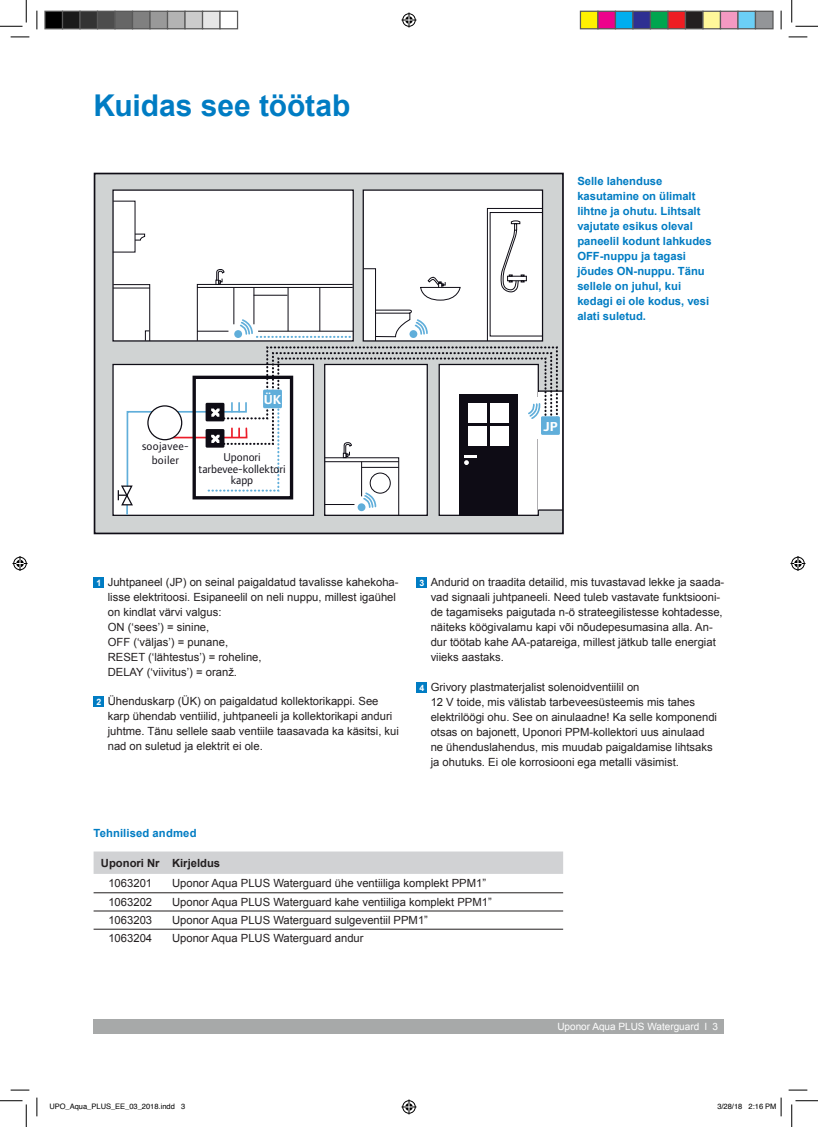
<style>
.page{position:relative;width:818px;height:1127px;background:#fff}
.page>*{position:absolute;margin:0;border:0;box-sizing:border-box;transform-origin:0 0}
.t1{font:700 30px "Arial";letter-spacing:-.005em;color:#007cc3}
.t2{font:700 13.38px "Foundry Form Sans";color:#fff}
.t3{font:11.75px/11.8px "Foundry Form Sans";color:#0e0c15;text-align:center}
.t4{font:11.75px/14.1px "Foundry Form Sans";letter-spacing:.025em;color:#0e0c15;text-align:center}
.t5{font:11.25px/15px "Arial";color:#231f20}
.t6{font:700 11.25px/15px "Arial";color:#007cc3}
.t7{font:700 11.25px "Arial";color:#231f20}
.t8{font:10px "Arial";color:#fff}
.t9{font:7.5px "Helvetica";color:#000}
.s1{font-weight:700;font-size:8.75px;color:#fff}
</style>
<div class="page">
<div style="left:94px;top:1018px;width:630px;height:15px;background:#a7a9a9"></div>
<div style="left:94px;top:851px;width:469px;height:22px;background:#d1d2d4"></div>
<hr style="left:94px;top:892px;width:78px;height:1px;background:#231f20">
<hr style="left:172px;top:892px;width:391px;height:1px;background:#231f20">
<hr style="left:94px;top:910px;width:78px;height:1px;background:#231f20">
<hr style="left:172px;top:910px;width:391px;height:1px;background:#231f20">
<hr style="left:94px;top:928px;width:78px;height:1px;background:#231f20">
<hr style="left:172px;top:928px;width:391px;height:1px;background:#231f20">
<div style="left:95px;top:173px;width:468px;height:360px;background:#d0d3d3"></div>
<div style="left:94px;top:173px;width:470px;height:361px;border:2px solid #0e0c15"></div>
<div style="left:113px;top:190px;width:240px;height:151px;background:#fff"></div>
<div style="left:363px;top:190px;width:179px;height:151px;background:#fff"></div>
<svg style="left:112px;top:208px;width:451px;height:308px"></svg>
<div style="left:94px;top:577px;width:10px;height:10px;background:#007cc3"></div>
<div style="left:94px;top:696px;width:10px;height:11px;background:#007cc3"></div>
<div style="left:416px;top:577px;width:11px;height:10px;background:#007cc3"></div>
<div style="left:416px;top:682px;width:11px;height:10px;background:#007cc3"></div>
<svg style="left:11px;top:36px;width:18px;height:2px"></svg>
<svg style="left:788px;top:36px;width:19px;height:2px"></svg>
<svg style="left:11px;top:1089px;width:18px;height:1px"></svg>
<svg style="left:788px;top:1089px;width:19px;height:1px"></svg>
<svg style="left:36px;top:11px;width:2px;height:18px"></svg>
<svg style="left:36px;top:1097px;width:2px;height:18px"></svg>
<svg style="left:780px;top:11px;width:2px;height:18px"></svg>
<svg style="left:0;top:0;width:27px;height:27px"></svg>
<svg style="left:0;top:1100px;width:27px;height:26px"></svg>
<svg style="left:791px;top:0;width:27px;height:27px"></svg>
<svg style="left:791px;top:1100px;width:27px;height:26px"></svg>
<svg style="left:401px;top:13px;width:15px;height:15px"></svg>
<svg style="left:401px;top:1099px;width:15px;height:15px"></svg>
<svg style="left:13px;top:556px;width:15px;height:15px"></svg>
<svg style="left:790px;top:556px;width:15px;height:15px"></svg>
<div style="left:45px;top:11px;width:18px;height:18px;background:#000"></div>
<div style="left:44px;top:11px;width:19px;height:18px;border:1px solid #595959"></div>
<div style="left:63px;top:11px;width:17px;height:18px;background:#1a1a1a"></div>
<div style="left:62px;top:11px;width:19px;height:18px;border:1px solid #595959"></div>
<div style="left:80px;top:11px;width:18px;height:18px;background:#333"></div>
<div style="left:79px;top:11px;width:19px;height:18px;border:1px solid #595959"></div>
<div style="left:98px;top:11px;width:17px;height:18px;background:#4d4d4d"></div>
<div style="left:97px;top:11px;width:19px;height:18px;border:1px solid #595959"></div>
<div style="left:115px;top:11px;width:18px;height:18px;background:#666"></div>
<div style="left:114px;top:11px;width:19px;height:18px;border:1px solid #595959"></div>
<div style="left:133px;top:11px;width:17px;height:18px;background:#808080"></div>
<div style="left:132px;top:11px;width:19px;height:18px;border:1px solid #595959"></div>
<div style="left:150px;top:11px;width:18px;height:18px;background:#999"></div>
<div style="left:149px;top:11px;width:19px;height:18px;border:1px solid #595959"></div>
<div style="left:168px;top:11px;width:17px;height:18px;background:#b3b3b3"></div>
<div style="left:167px;top:11px;width:19px;height:18px;border:1px solid #595959"></div>
<div style="left:185px;top:11px;width:18px;height:18px;background:#ccc"></div>
<div style="left:184px;top:11px;width:19px;height:18px;border:1px solid #595959"></div>
<div style="left:203px;top:11px;width:17px;height:18px;background:#e6e6e6"></div>
<div style="left:202px;top:11px;width:19px;height:18px;border:1px solid #595959"></div>
<div style="left:219px;top:11px;width:19px;height:18px;border:1px solid #595959"></div>
<div style="left:580px;top:11px;width:18px;height:18px;background:#fff101"></div>
<div style="left:580px;top:11px;width:18px;height:18px;border:1px solid #595959"></div>
<div style="left:598px;top:11px;width:17px;height:18px;background:#ed028c"></div>
<div style="left:597px;top:11px;width:19px;height:18px;border:1px solid #595959"></div>
<div style="left:615px;top:11px;width:18px;height:18px;background:#00aeef"></div>
<div style="left:615px;top:11px;width:18px;height:18px;border:1px solid #595959"></div>
<div style="left:633px;top:11px;width:17px;height:18px;background:#2e3092"></div>
<div style="left:632px;top:11px;width:19px;height:18px;border:1px solid #595959"></div>
<div style="left:650px;top:11px;width:18px;height:18px;background:#00a54f"></div>
<div style="left:650px;top:11px;width:18px;height:18px;border:1px solid #595959"></div>
<div style="left:668px;top:11px;width:17px;height:18px;background:#ee1d23"></div>
<div style="left:667px;top:11px;width:19px;height:18px;border:1px solid #595959"></div>
<div style="left:685px;top:11px;width:18px;height:18px;background:#231f20"></div>
<div style="left:685px;top:11px;width:18px;height:18px;border:1px solid #595959"></div>
<div style="left:703px;top:11px;width:17px;height:18px;background:#fff79a"></div>
<div style="left:702px;top:11px;width:19px;height:18px;border:1px solid #595959"></div>
<div style="left:720px;top:11px;width:18px;height:18px;background:#f499c2"></div>
<div style="left:720px;top:11px;width:18px;height:18px;border:1px solid #595959"></div>
<div style="left:738px;top:11px;width:17px;height:18px;background:#6bcff6"></div>
<div style="left:737px;top:11px;width:19px;height:18px;border:1px solid #595959"></div>
<div style="left:755px;top:11px;width:18px;height:18px;background:#939598"></div>
<div style="left:755px;top:11px;width:18px;height:18px;border:1px solid #595959"></div>
<svg style="left:780px;top:1097px;width:2px;height:18px"></svg>
<h1 class="t1" style="left:94px;top:85px;width:258px">Kuidas see töötab</h1>
<p class="t2" style="left:264px;top:392px;width:19px">ÜK</p>
<p class="t4" style="left:142px;top:439px;width:48px">soojavee&shy;boiler</p>
<p class="t3" style="left:198px;top:451px;width:89px">Uponori tarbevee-kollektori kapp</p>
<p class="t6" style="left:577px;top:173px;width:136px">Selle lahenduse kasutamine on ülimalt lihtne ja ohutu. Lihtsalt vajutate esikus oleval paneelil kodunt lahkudes<br>OFF-nuppu ja tagasi jõudes ON-nuppu. Tänu sellele on juhul, kui kedagi ei ole kodus, vesi alati suletud.</p>
<p class="t2" style="left:543px;top:419px;width:16px">JP</p>
<p class="t5" style="left:108px;top:574px;width:292px;text-indent:-11px"><span class="s1">1</span> Juhtpaneel (JP) on seinal paigaldatud tavalisse kahekoha&shy;lisse elektritoosi. Esipaneelil on neli nuppu, millest igaühel on kindlat värvi valgus:<br>ON (‘sees’) = sinine,<br>OFF (‘väljas’) = punane,<br>RESET (‘lähtestus’) = roheline,<br>DELAY (‘viivitus’) = oranž.</p>
<p class="t5" style="left:108px;top:693px;width:293px;text-indent:-11px"><span class="s1">2</span> Ühenduskarp (ÜK) on paigaldatud kollektorikappi. See karp ühendab ventiilid, juhtpaneeli ja kollektorikapi anduri juhtme. Tänu sellele saab ventiile taasavada ka käsitsi, kui nad on suletud ja elektrit ei ole.</p>
<p class="t5" style="left:431px;top:574px;width:295px;text-indent:-11px"><span class="s1">3</span> Andurid on traadita detailid, mis tuvastavad lekke ja saada&shy;vad signaali juhtpaneeli. Need tuleb vastavate funktsiooni&shy;de tagamiseks paigutada n-ö strateegilistesse kohtadesse, näiteks köögivalamu kapi või nõudepesumasina alla. An&shy;dur töötab kahe AA-patareiga, millest jätkub talle energiat viieks aastaks.</p>
<p class="t5" style="left:431px;top:679px;width:288px;text-indent:-11px"><span class="s1">4</span> Grivory plastmaterjalist solenoidventiilil on<br>12 V toide, mis välistab tarbeveesüsteemis mis tahes elektrilöögi ohu. See on ainulaadne! Ka selle komponendi otsas on bajonett, Uponori PPM-kollektori uus ainulaad ne ühenduslahendus, mis muudab paigaldamise lihtsaks ja ohutuks. Ei ole korrosiooni ega metalli väsimist.</p>
<p class="t6" style="left:94px;top:826px;width:104px">Tehnilised andmed</p>
<p class="t7" style="left:101px;top:855px;width:121px">Uponori Nr Kirjeldus</p>
<p class="t5" style="left:108px;top:875px;width:45px">1063201</p>
<p class="t5" style="left:172px;top:875px;width:316px">Uponor Aqua PLUS Waterguard ühe ventiiliga komplekt PPM1”</p>
<p class="t5" style="left:108px;top:894px;width:45px">1063202</p>
<p class="t5" style="left:172px;top:894px;width:321px">Uponor Aqua PLUS Waterguard kahe ventiiliga komplekt PPM1”</p>
<p class="t5" style="left:108px;top:912px;width:45px">1063203</p>
<p class="t5" style="left:172px;top:912px;width:257px">Uponor Aqua PLUS Waterguard sulgeventiil PPM1”</p>
<p class="t5" style="left:108px;top:930px;width:45px">1063204</p>
<p class="t5" style="left:172px;top:930px;width:193px">Uponor Aqua PLUS Waterguard andur</p>
<p class="t8" style="left:557px;top:1019px;width:162px">Uponor Aqua PLUS Waterguard l 3</p>
<p class="t9" style="left:49px;top:1100px;width:137px">UPO_Aqua_PLUS_EE_03_2018.indd 3</p>
<p class="t9" style="left:717px;top:1100px;width:61px">3/28/18 2:16 PM</p>
</div>
